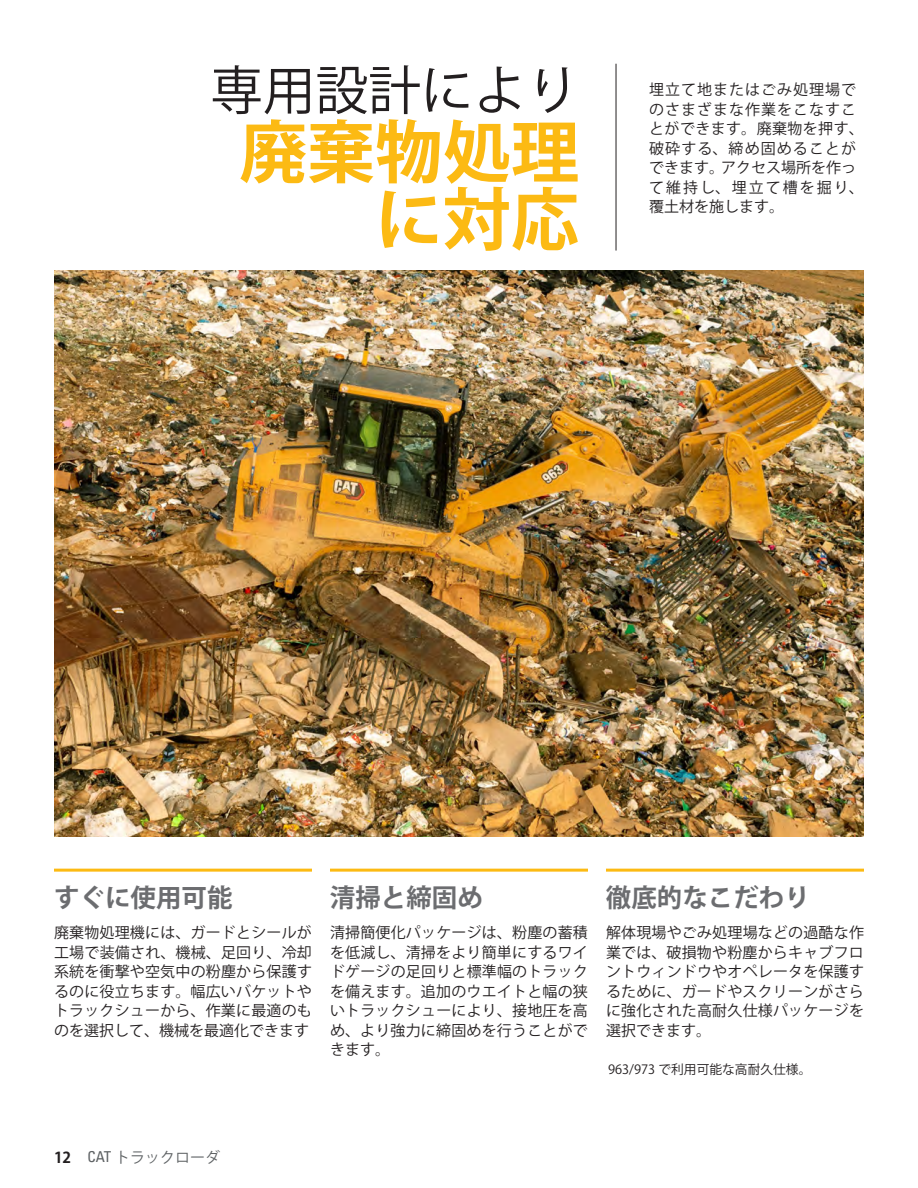
<style>
.page{position:relative;width:918px;height:1188px;background:#fff}
.page>*{position:absolute;margin:0;border:0;box-sizing:border-box;transform-origin:0 0}
.Subhead_large_yellow{font:700 67.95px/67.5px "Koz Go Pro";color:#fcba13;text-align:right}
.Headline_large_black{font:52.65px "Koz Go Pro";color:#231f20}
.Benefit_subhead_gray{font:700 25.5px "Koz Go Pro";color:#6c6d70}
.Body_copy{font:15px/19.5px "Koz Go Pro";letter-spacing:.015em;color:#231f20;text-align:justify}
.Body_copy-2{font:15px/19.5px "Koz Go Pro";letter-spacing:.065em;color:#231f20}
.t1{font:15px "Koz Go Pro";color:#5d6163}
.t2{font:12.75px "Koz Go Pro";color:#231f20}
.s1{font-weight:700;color:#231f20}
.s2{font-family:"Univers LT Std";font-stretch:condensed}
</style>
<div class="page">
<img style="left:54px;top:271px;width:810px;height:566px">
<hr style="left:616px;top:64px;width:1px;height:187px;background:#231f20">
<hr style="left:54px;top:869px;width:258px;height:3px;background:#fcba13">
<hr style="left:330px;top:869px;width:258px;height:3px;background:#fcba13">
<hr style="left:606px;top:869px;width:258px;height:3px;background:#fcba13">
<p class="Headline_large_black" style="left:210px;top:56px;width:370px">専用設計により</p>
<p class="Subhead_large_yellow" style="left:239px;top:123px;width:341px">廃棄物処理に対応</p>
<p class="Body_copy-2" style="left:649px;top:81px;width:216px">埋立て地またはごみ処理場でのさまざまな作業をこなすことができます。廃棄物を押す、破砕する、締め固めることができます。アクセス場所を作って維持し、埋立て槽を掘り、覆土材を施します。</p>
<p class="Benefit_subhead_gray" style="left:54px;top:882px;width:180px">すぐに使用可能</p>
<p class="Benefit_subhead_gray" style="left:330px;top:882px;width:154px">清掃と締固め</p>
<p class="Benefit_subhead_gray" style="left:606px;top:882px;width:206px">徹底的なこだわり</p>
<p class="Body_copy" style="left:54px;top:923px;width:259px">廃棄物処理機には、ガードとシールが工場で装備され、機械、足回り、冷却系統を衝撃や空気中の粉塵から保護するのに役立ちます。幅広いバケットやトラックシューから、作業に最適のものを選択して、機械を最適化できます</p>
<p class="Body_copy" style="left:606px;top:923px;width:259px">解体現場やごみ処理場などの過酷な作業では、破損物や粉塵からキャブフロントウィンドウやオペレータを保護するために、ガードやスクリーンがさらに強化された高耐久仕様パッケージを選択できます。</p>
<p class="Body_copy" style="left:330px;top:923px;width:259px">清掃簡便化パッケージは、粉塵の蓄積を低減し、清掃をより簡単にするワイドゲージの足回りと標準幅のトラックを備えます。追加のウエイトと幅の狭いトラックシューにより、接地圧を高め、より強力に締固めを行うことができます。</p>
<p class="t1" style="left:54px;top:1148px;width:168px"><span class="s1">12</span> <span class="s2">CAT</span> トラックローダ</p>
<p class="t2" style="left:608px;top:1061px;width:205px">963/973 で利用可能な高耐久仕様。</p>
</div>
